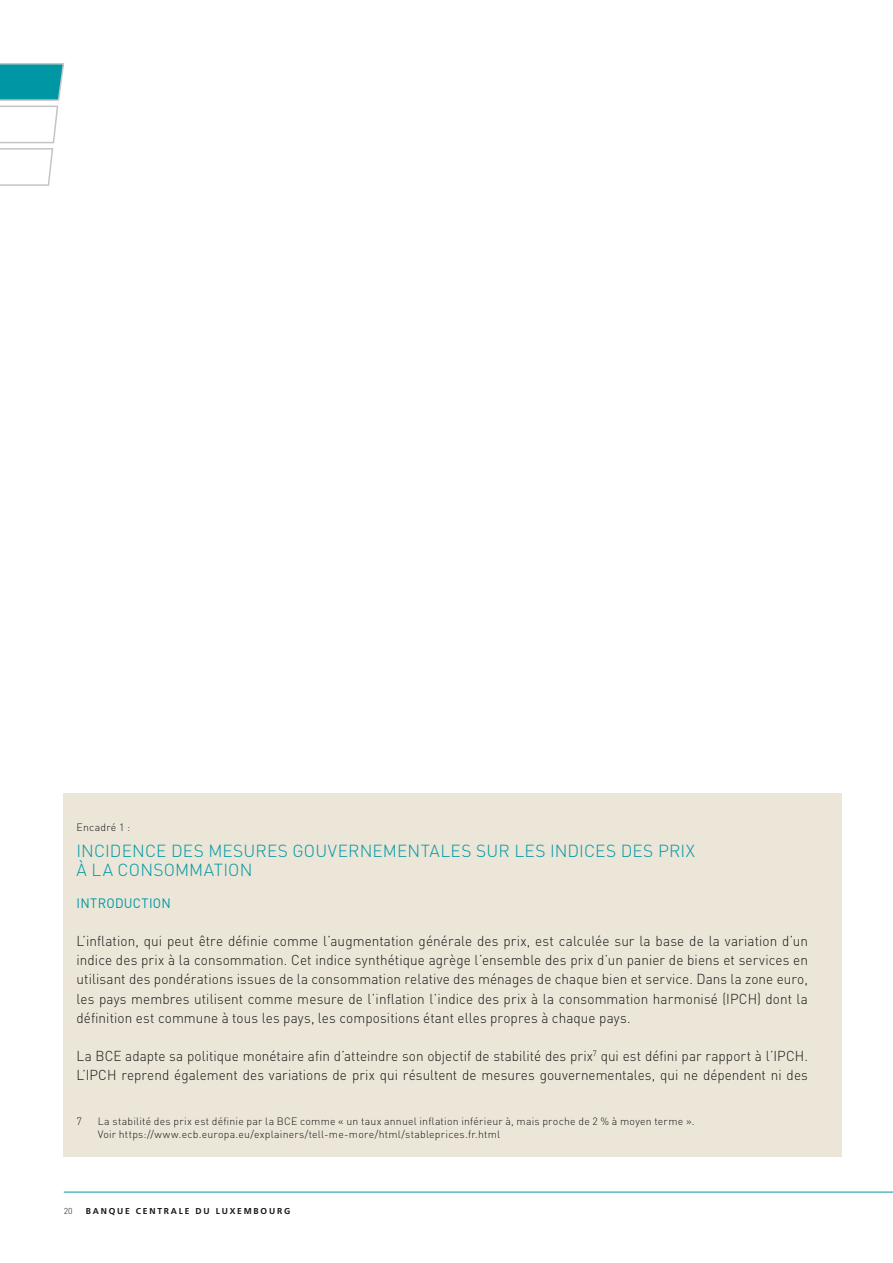
<style>
.page{position:relative;width:893px;height:1263px;background:#fff}
.page>*{position:absolute;margin:0;border:0;box-sizing:border-box;transform-origin:0 0}
.t1{font:300 17.25px/19.2px "DIN Pro";letter-spacing:.01em;color:#0097a5}
.t2{font:300 14.25px/19.2px "DIN Pro";letter-spacing:.005em;color:#151616;text-align:justify;scale:.95 1}
.t3{font:13.5px "DIN Pro";letter-spacing:.02em;color:#0097a5;scale:.95 1}
.t4{font:300 10.5px/12.6px "DIN Pro";letter-spacing:.02em;color:#151616}
.t5{font:700 8.55px "Frutiger";letter-spacing:.21em;color:#151616}
.t6{font:300 8.55px "DIN Pro";color:#151616}
</style>
<div class="page">
<hr style="left:64px;top:1192px;width:829px;height:1px;background:#0097a5">
<svg style="left:0;top:63px;width:65px;height:123px"></svg>
<div style="left:64px;top:793px;width:778px;height:364px;background:#ebe6d7"></div>
<p class="t4" style="left:77px;top:821px;width:55px">Encadré 1 :</p>
<p class="t1" style="left:77px;top:840px;width:620px">INCIDENCE DES MESURES GOUVERNEMENTALES SUR LES INDICES DES PRIX<br>À LA CONSOMMATION</p>
<p class="t3" style="left:77px;top:894px;width:101px">INTRODUCTION</p>
<p class="t2" style="left:77px;top:931px;width:771px">L’inflation, qui peut être définie comme l’augmentation générale des prix, est calculée sur la base de la variation d’un indice des prix à la consommation. Cet indice synthétique agrège l’ensemble des prix d’un panier de biens et services en utilisant des pondérations issues de la consommation relative des ménages de chaque bien et service. Dans la zone euro, les pays membres utilisent comme mesure de l’inflation l’indice des prix à la consommation harmonisé (IPCH) dont la définition est commune à tous les pays, les compositions étant elles propres à chaque pays.</p>
<p class="t2" style="left:77px;top:1046px;width:771px">La BCE adapte sa politique monétaire afin d’atteindre son objectif de stabilité des prix<sup>7</sup> qui est défini par rapport à l’IPCH.<br>L’IPCH reprend également des variations de prix qui résultent de mesures gouvernementales, qui ne dépendent ni des</p>
<p class="t4" style="left:77px;top:1114px;width:7px">7</p>
<p class="t4" style="left:98px;top:1114px;width:598px">La stabilité des prix est définie par la BCE comme « un taux annuel inflation inférieur à, mais proche de 2 % à moyen terme ».<br>Voir https://www.ecb.europa.eu/explainers/tell-me-more/html/stableprices.fr.html</p>
<p class="t6" style="left:64px;top:1205px;width:10px">20</p>
<p class="t5" style="left:86px;top:1206px;width:206px">BANQUE CENTRALE DU LUXEMBOURG</p>
</div>
